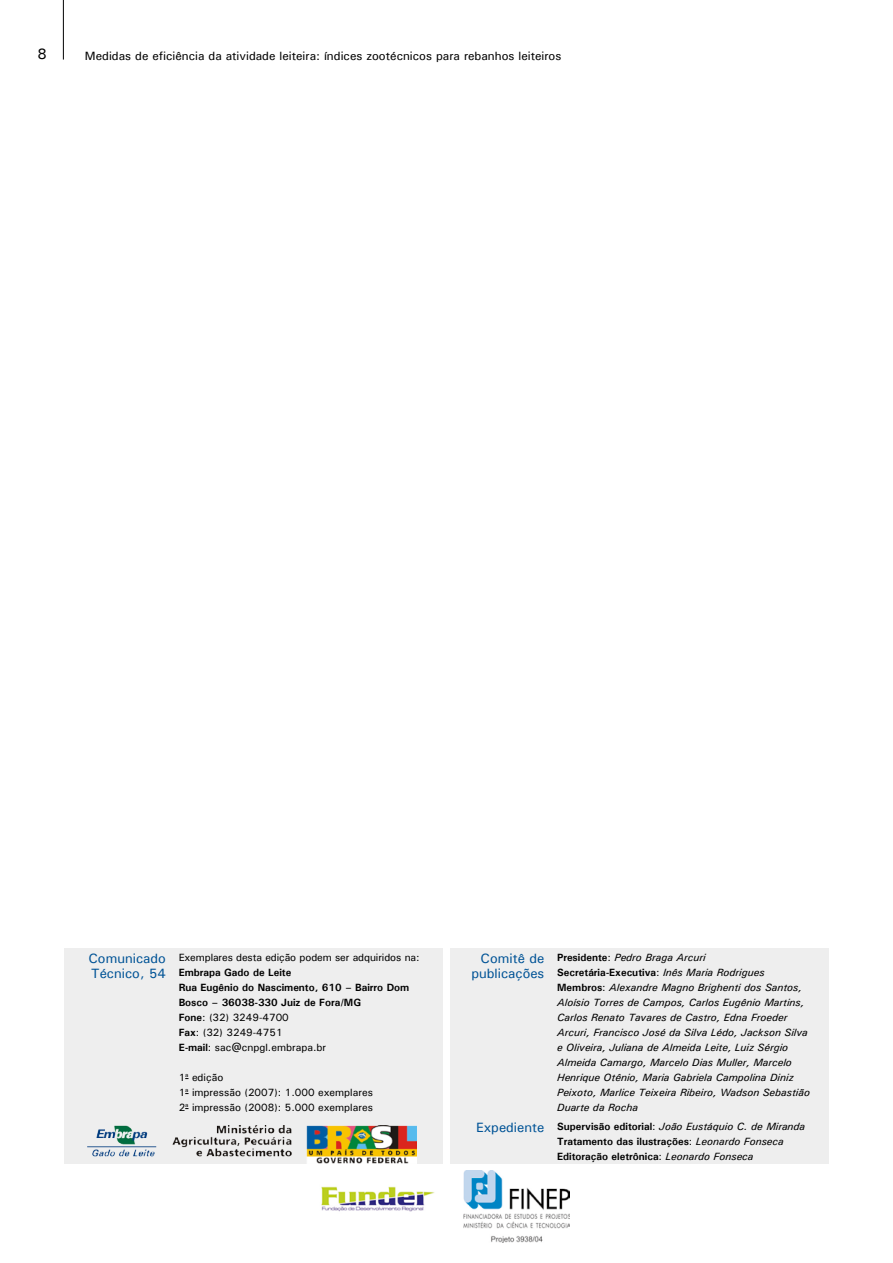
<style>
.page{position:relative;width:893px;height:1263px;background:#fff}
.page>*{position:absolute;margin:0;border:0;box-sizing:border-box;transform-origin:0 0}
.t1{font:500 13.5px/15px "Univers";color:#005396;text-align:right}
.t2{font:500 12px "Univers";color:#000}
.t3{font:italic 500 10.5px/15px "Univers";color:#000}
.t4{font:700 10.5px/15px "Univers";color:#000}
.t5{font:500 10.5px/15px "Univers";color:#000}
.s1{font-weight:500}
.s2{font-weight:700;font-style:normal}
.s3{font-style:normal}
.s4{font-weight:500;font-style:italic}
</style>
<div class="page">
<hr style="left:63px;top:0;width:1px;height:60px;background:#000">
<div style="left:451px;top:948px;width:378px;height:216px;background:#eee"></div>
<div style="left:64px;top:948px;width:378px;height:216px;background:#eee"></div>
<img style="left:87px;top:1125px;width:329px;height:39px">
<img style="left:321px;top:1170px;width:249px;height:72px">
<p class="t2" style="left:85px;top:48px;width:478px">Medidas de eficiência da atividade leiteira: índices zootécnicos para rebanhos leiteiros</p>
<p class="t1" style="left:88px;top:950px;width:79px;text-align:left">Comunicado<br>Técnico, 54</p>
<p class="t5" style="left:179px;top:949px;width:242px">Exemplares desta edição podem ser adquiridos na:</p>
<p class="t4" style="left:179px;top:964px;width:232px">Embrapa Gado de Leite<br>Rua Eugênio do Nascimento, 610 – Bairro Dom<br>Bosco – 36038-330 Juiz de Fora/MG<br>Fone<span class="s1">: (32) 3249-4700<br></span>Fax<span class="s1">: (32) 3249-4751<br></span>E-mail<span class="s1">: sac@cnpgl.embrapa.br</span></p>
<p class="t5" style="left:179px;top:1069px;width:196px">1<sup>a</sup> edição<br>1<sup>a</sup> impressão (2007): 1.000 exemplares<br>2<sup>a</sup> impressão (2008): 5.000 exemplares</p>
<p class="t1" style="left:471px;top:950px;width:74px">Comitê de publicações</p>
<p class="t1" style="left:476px;top:1120px;width:70px">Expediente</p>
<p class="t3" style="left:557px;top:949px;width:254px"><span class="s2">Presidente</span><span class="s3">:</span> Pedro Braga Arcuri <span class="s2">Secretária-Executiva</span><span class="s3">:</span> Inês Maria Rodrigues <span class="s2">Membros</span><span class="s3">:</span> Alexandre Magno Brighenti dos Santos, Aloísio Torres de Campos, Carlos Eugênio Martins, Carlos Renato Tavares de Castro, Edna Froeder Arcuri, Francisco José da Silva Lédo, Jackson Silva e Oliveira, Juliana de Almeida Leite, Luiz Sérgio Almeida Camargo, Marcelo Dias Muller, Marcelo Henrique Otênio, Maria Gabriela Campolina Diniz Peixoto, Marlice Teixeira Ribeiro, Wadson Sebastião Duarte da Rocha</p>
<p class="t4" style="left:557px;top:1119px;width:250px">Supervisão editorial<span class="s1">:</span> <span class="s4">João Eustáquio C. de Miranda<br></span>Tratamento das ilustrações<span class="s1">:</span> <span class="s4">Leonardo Fonseca<br></span>Editoração eletrônica<span class="s1">:</span> <span class="s4">Leonardo Fonseca</span></p>
</div>
